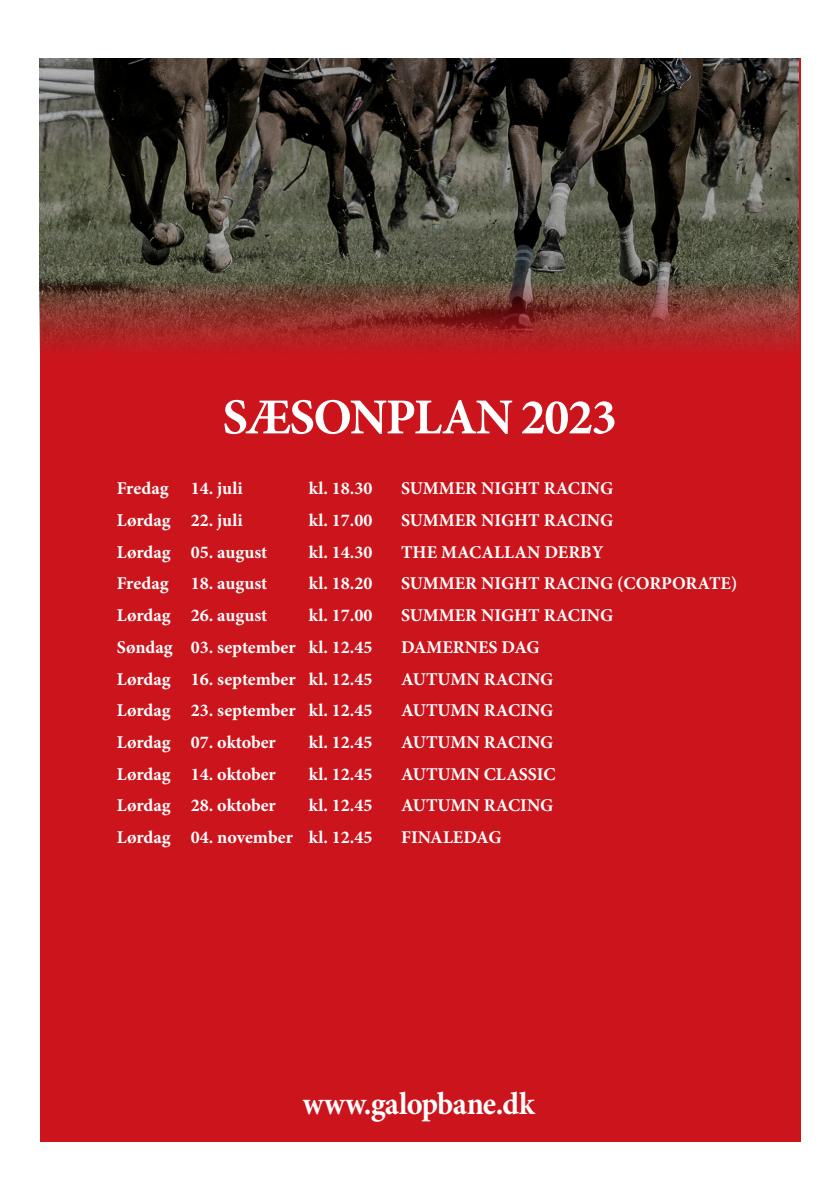
<style>
.page{position:relative;width:840px;height:1191px;background:#fff}
.page>*{position:absolute;margin:0;border:0;box-sizing:border-box;transform-origin:0 0}
.t1{font:700 50.4px "Minion Pro";letter-spacing:-.03em;color:#fff}
.Brød{font:700 32px "Minion Pro";letter-spacing:-.025em;color:#fff;scale:.95 1}
.Normal__Web{font:700 18px "Minion Pro";color:#fff}
</style>
<div class="page">
<div style="left:40px;top:58px;width:760px;height:1083px;background:#cb141c"></div>
<img style="left:39px;top:58px;width:759px;height:293px">
<p class="t1" style="left:222px;top:382px;width:395px">SÆSONPLAN 2023</p>
<p class="Normal__Web" style="left:117px;top:476px;width:127px">Fredag 14. juli</p>
<p class="Normal__Web" style="left:309px;top:476px;width:65px">kl. 18.30</p>
<p class="Normal__Web" style="left:401px;top:476px;width:213px">SUMMER NIGHT RACING</p>
<p class="Normal__Web" style="left:117px;top:507px;width:127px">Lørdag 22. juli</p>
<p class="Normal__Web" style="left:309px;top:507px;width:65px">kl. 17.00</p>
<p class="Normal__Web" style="left:401px;top:507px;width:213px">SUMMER NIGHT RACING</p>
<p class="Normal__Web" style="left:117px;top:539px;width:152px">Lørdag 05. august</p>
<p class="Normal__Web" style="left:309px;top:539px;width:65px">kl. 14.30</p>
<p class="Normal__Web" style="left:401px;top:539px;width:204px">THE MACALLAN DERBY</p>
<p class="Normal__Web" style="left:117px;top:571px;width:152px">Fredag 18. august</p>
<p class="Normal__Web" style="left:309px;top:571px;width:65px">kl. 18.20</p>
<p class="Normal__Web" style="left:401px;top:571px;width:338px">SUMMER NIGHT RACING (CORPORATE)</p>
<p class="Normal__Web" style="left:117px;top:602px;width:152px">Lørdag 26. august</p>
<p class="Normal__Web" style="left:309px;top:602px;width:65px">kl. 17.00</p>
<p class="Normal__Web" style="left:401px;top:602px;width:213px">SUMMER NIGHT RACING</p>
<p class="Normal__Web" style="left:117px;top:634px;width:257px">Søndag 03. september kl. 12.45</p>
<p class="Normal__Web" style="left:401px;top:634px;width:140px">DAMERNES DAG</p>
<p class="Normal__Web" style="left:117px;top:666px;width:257px">Lørdag 16. september kl. 12.45</p>
<p class="Normal__Web" style="left:401px;top:666px;width:154px">AUTUMN RACING</p>
<p class="Normal__Web" style="left:117px;top:697px;width:257px">Lørdag 23. september kl. 12.45</p>
<p class="Normal__Web" style="left:401px;top:697px;width:154px">AUTUMN RACING</p>
<p class="Normal__Web" style="left:117px;top:729px;width:161px">Lørdag 07. oktober</p>
<p class="Normal__Web" style="left:309px;top:729px;width:65px">kl. 12.45</p>
<p class="Normal__Web" style="left:401px;top:729px;width:154px">AUTUMN RACING</p>
<p class="Normal__Web" style="left:117px;top:761px;width:161px">Lørdag 14. oktober</p>
<p class="Normal__Web" style="left:309px;top:761px;width:65px">kl. 12.45</p>
<p class="Normal__Web" style="left:401px;top:761px;width:156px">AUTUMN CLASSIC</p>
<p class="Normal__Web" style="left:117px;top:792px;width:161px">Lørdag 28. oktober</p>
<p class="Normal__Web" style="left:309px;top:792px;width:65px">kl. 12.45</p>
<p class="Normal__Web" style="left:401px;top:792px;width:154px">AUTUMN RACING</p>
<p class="Normal__Web" style="left:117px;top:824px;width:257px">Lørdag 04. november kl. 12.45</p>
<p class="Normal__Web" style="left:401px;top:824px;width:102px">FINALEDAG</p>
<p class="Brød" style="left:302px;top:1081px;width:245px">www.galopbane.dk</p>
</div>
